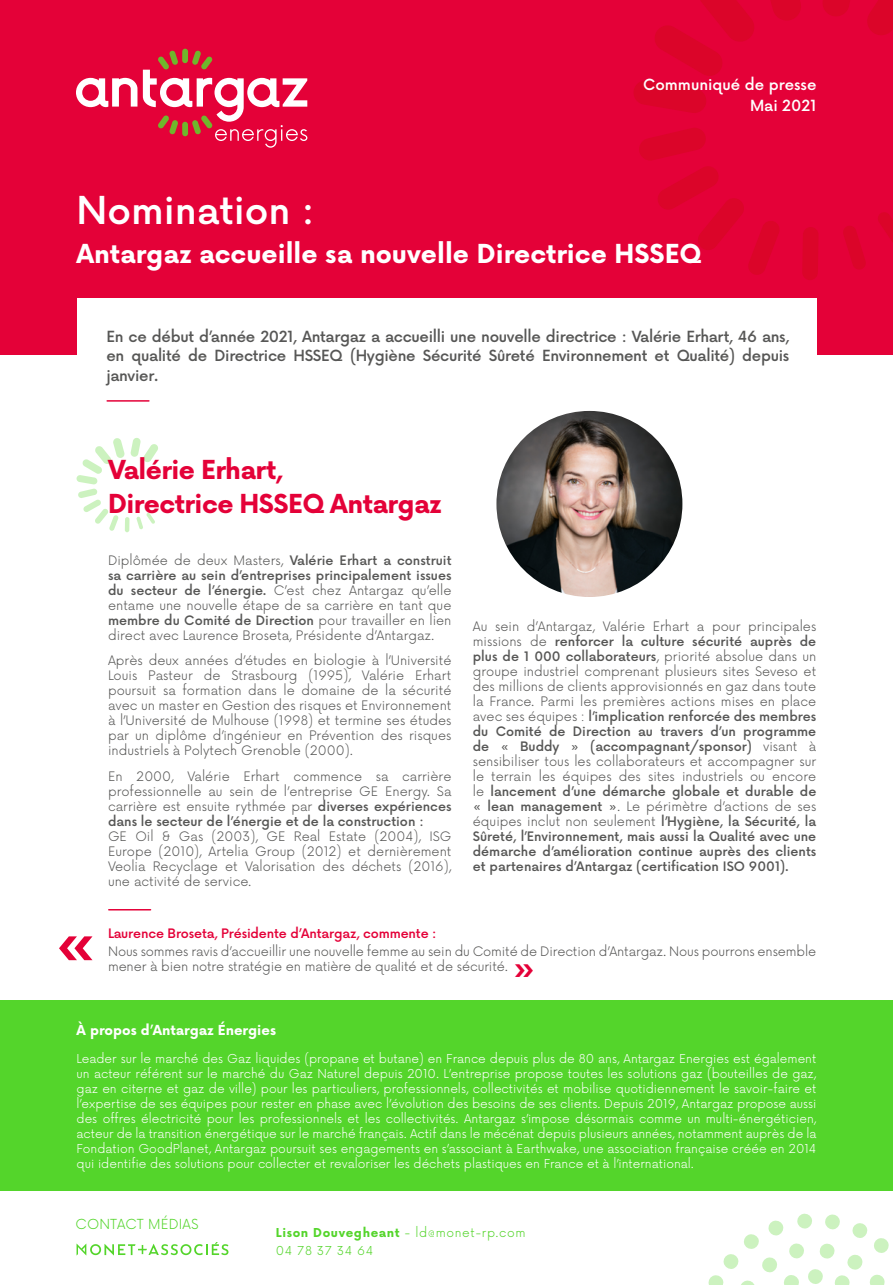
<style>
.page{position:relative;width:893px;height:1285px;background:#fff}
.page>*{position:absolute;margin:0;border:0;box-sizing:border-box;transform-origin:0 0}
.t1{font:700 64.8px "Now Alt";color:#e40138}
.t2{font:500 37.5px "Now Alt";color:#fff}
.t3{font:700 34.5px "Now Alt";color:#e40138}
.t4{font:700 25.5px "Now Alt";color:#fff}
.t5{font:700 25.5px/33.8px "Now Alt";letter-spacing:-.02em;color:#e40138}
.t6{font:500 15px/19.5px "Now Alt";letter-spacing:-.02em;color:#575756;text-align:justify}
.t7{font:500 15px/21px "Now Alt";color:#fff;text-align:right}
.t8{font:700 13.5px "Now Alt";color:#fff}
.t9{font:300 13.5px "Now Alt";letter-spacing:.015em;color:#54d52b}
.t10{font:300 12.75px/15px "Now Alt";color:#575756;text-align:justify}
.t11{font:500 12.75px "Now Alt";letter-spacing:-.01em;color:#e40138}
.t12{font:300 12px/15px "Now Alt";color:#fff;text-align:justify}
.t13{font:700 12px "Now Alt";letter-spacing:.05em;color:#54d52b}
.t14{font:300 12px "Now";letter-spacing:.05em;color:#54d52b}
.s1{font-weight:500}
.s2{font-family:"Now";font-weight:300}
</style>
<div class="page">
<div style="left:0;top:0;width:893px;height:354px;background:#e40138"></div>
<svg style="left:823px;top:0;width:27px;height:16px"></svg>
<svg style="left:867px;top:0;width:26px;height:35px"></svg>
<svg style="left:634px;top:0;width:167px;height:113px"></svg>
<svg style="left:639px;top:128px;width:140px;height:147px"></svg>
<svg style="left:802px;top:227px;width:16px;height:53px"></svg>
<svg style="left:843px;top:226px;width:23px;height:43px"></svg>
<svg style="left:878px;top:212px;width:15px;height:30px"></svg>
<svg style="left:76px;top:78px;width:61px;height:29px"></svg>
<svg style="left:143px;top:49px;width:164px;height:99px"></svg>
<div style="left:77px;top:298px;width:739px;height:107px;background:#fff"></div>
<svg style="left:76px;top:438px;width:82px;height:94px"></svg>
<div style="left:0;top:999px;width:893px;height:190px;background:#54d52b"></div>
<svg style="left:77px;top:1242px;width:151px;height:13px"></svg>
<hr style="left:107px;top:400px;width:42px;height:1px;background:#e40138">
<hr style="left:109px;top:908px;width:42px;height:2px;background:#e40138">
<svg style="left:708px;top:1213px;width:181px;height:71px"></svg>
<img style="left:496px;top:411px;width:186px;height:186px;border-radius:93px">
<p class="t7" style="left:643px;top:73px;width:175px">Communiqué de presse<br>Mai 2021</p>
<h2 class="t2" style="left:77px;top:181px;width:239px">Nomination :</h2>
<h3 class="t4" style="left:77px;top:234px;width:627px">Antargaz accueille sa nouvelle Directrice HSSEQ</h3>
<p class="t6" style="left:106px;top:325px;width:684px">En ce début d’année 2021, Antargaz a accueilli une nouvelle directrice : Valérie Erhart, 46 ans, en qualité de Directrice HSSEQ (Hygiène Sécurité Sûreté Environnement et Qualité) depuis janvier.</p>
<h3 class="t5" style="left:108px;top:452px;width:335px">Valérie Erhart,<br>Directrice HSSEQ Antargaz</h3>
<p class="t10" style="left:108px;top:551px;width:345px">Diplômée de deux Masters, <span class="s1">Valérie Erhart a construit sa carrière au sein d’entreprises principalement issues du secteur de l’énergie.</span> C’est chez Antargaz qu’elle entame une nouvelle étape de sa carrière en tant que <span class="s1">membre du Comité de Direction</span> pour travailler en lien direct avec Laurence Broseta, Présidente d’Antargaz.</p>
<p class="t10" style="left:108px;top:652px;width:345px">Après deux années d’études en biologie à l’Université Louis Pasteur de Strasbourg (1995), Valérie Erhart poursuit sa formation dans le domaine de la sécurité avec un master en Gestion des risques et Environnement à l’Université de Mulhouse (1998) et termine ses études par un diplôme d’ingénieur en Prévention des risques industriels à Polytech Grenoble (2000).</p>
<p class="t10" style="left:108px;top:767px;width:345px">En 2000, Valérie Erhart commence sa carrière professionnelle au sein de l’entreprise GE Energy. Sa carrière est ensuite rythmée par <span class="s1">diverses expériences dans le secteur de l’énergie et de la construction :</span></p>
<p class="t10" style="left:108px;top:827px;width:345px">GE Oil &amp; Gas (2003), GE Real Estate (2004), ISG Europe (2010), Artelia Group (2012) et dernièrement Veolia Recyclage et Valorisation des déchets (2016), une activité de service.</p>
<p class="t10" style="left:473px;top:617px;width:345px">Au sein d’Antargaz, Valérie Erhart a pour principales missions de <span class="s1">renforcer la culture sécurité auprès de plus de 1 000 collaborateurs</span>, priorité absolue dans un groupe industriel comprenant plusieurs sites Seveso et des millions de clients approvisionnés en gaz dans toute la France. Parmi les premières actions mises en place avec ses équipes : <span class="s1">l’implication renforcée des membres du Comité de Direction au travers d’un programme de « Buddy » (accompagnant/sponsor)</span> visant à sensibiliser tous les collaborateurs et accompagner sur le terrain les équipes des sites industriels ou encore le <span class="s1">lancement d’une démarche globale et durable de « lean management »</span>. Le périmètre d’actions de ses équipes inclut non seulement <span class="s1">l’Hygiène, la Sécurité, la Sûreté, l’Environnement, mais aussi la Qualité avec une démarche d’amélioration continue auprès des clients et partenaires d’Antargaz (certification ISO 9001).</span></p>
<h1 class="t1" style="left:52px;top:894px;width:49px">«</h1>
<p class="t11" style="left:108px;top:922px;width:330px">Laurence Broseta, Présidente d’Antargaz, commente :</p>
<p class="t10" style="left:108px;top:942px;width:710px">Nous sommes ravis d’accueillir une nouvelle femme au sein du Comité de Direction d’Antargaz. Nous pourrons ensemble mener à bien notre stratégie en matière de qualité et de sécurité.</p>
<h3 class="t3" style="left:537px;top:998px;width:27px;rotate:-180deg">«</h3>
<p class="t8" style="left:77px;top:1019px;width:201px">À propos d’Antargaz Énergies</p>
<p class="t12" style="left:77px;top:1050px;width:741px">Leader sur le marché des Gaz liquides (propane et butane) en France depuis plus de 80 ans, Antargaz Energies est également un acteur référent sur le marché du Gaz Naturel depuis 2010. L’entreprise propose toutes les solutions gaz (bouteilles de gaz, gaz en citerne et gaz de ville) pour les particuliers, professionnels, collectivités et mobilise quotidiennement le savoir-faire et l’expertise de ses équipes pour rester en phase avec l’évolution des besoins de ses clients. Depuis 2019, Antargaz propose aussi des offres électricité pour les professionnels et les collectivités. Antargaz s’impose désormais comme un multi-énergéticien, acteur de la transition énergétique sur le marché français. Actif dans le mécénat depuis plusieurs années, notamment auprès de la Fondation GoodPlanet, Antargaz poursuit ses engagements en s’associant à Earthwake, une association française créée en 2014 qui identifie des solutions pour collecter et revaloriser les déchets plastiques en France et à l’international.</p>
<p class="t9" style="left:76px;top:1212px;width:125px">CONTACT MÉDIAS</p>
<p class="t13" style="left:276px;top:1223px;width:251px">Lison Douvegheant <span class="s2">- ld@monet-rp.com</span></p>
<p class="t14" style="left:276px;top:1241px;width:99px">04 78 37 34 64</p>
</div>
